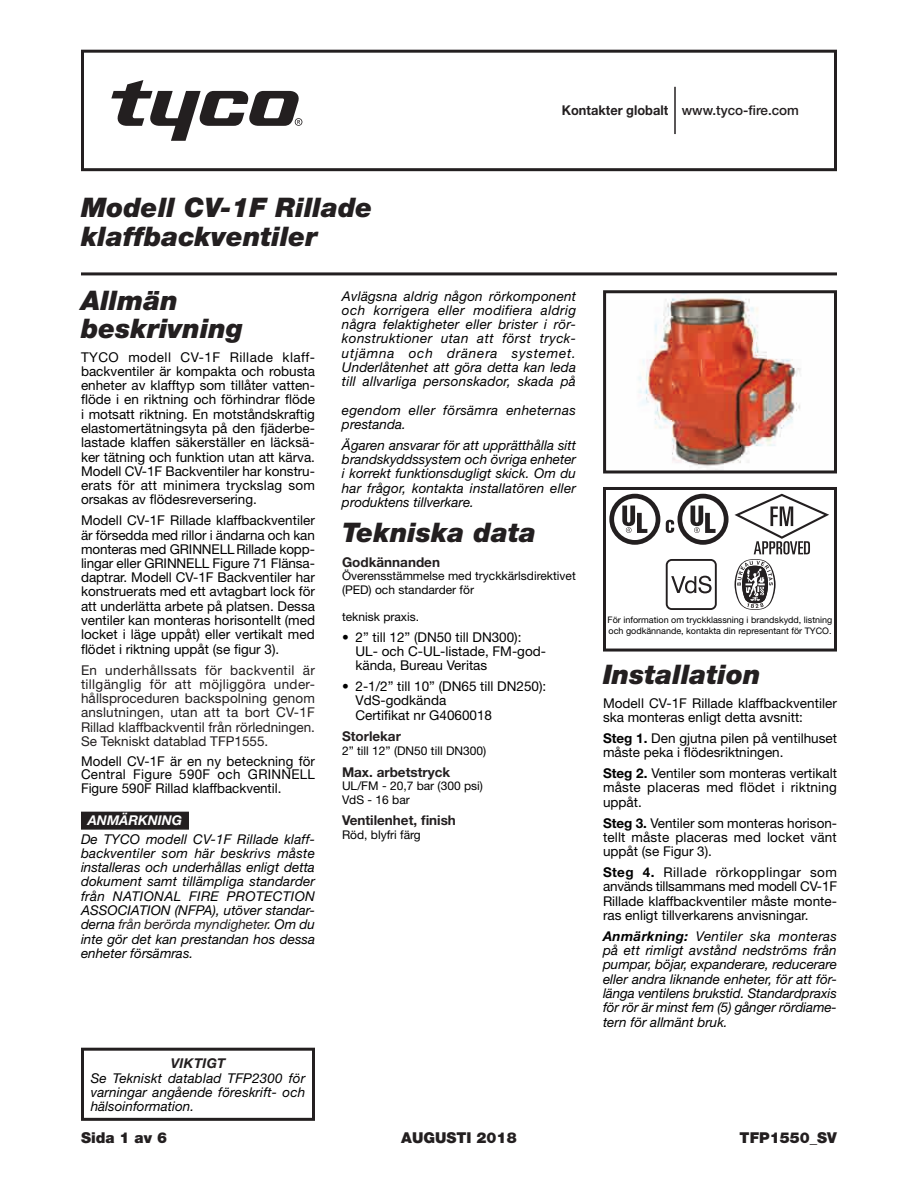
<style>
.page{position:relative;width:918px;height:1188px;background:#fff}
.page>*{position:absolute;margin:0;border:0;box-sizing:border-box;transform-origin:0 0}
.t1{font:italic 900 27px/28.8px "Helvetica Neue LT Std";color:#231f20}
.t2{font:900 15px "Helvetica Neue LT Std";color:#231f20}
.t3{font:13.5px/14.2px "Helvetica Neue";color:#000;text-align:justify}
.t4{font:italic 13.5px/14.2px "Helvetica Neue";letter-spacing:.005em;color:#000;text-align:justify}
.t5{font:13.5px/14.2px "Helvetica Neue";color:#231f20;text-align:justify}
.t6{font:700 13.5px "Helvetica Neue LT Std";color:#231f20}
.t7{font:italic 13.5px/14.2px "Helvetica Neue";letter-spacing:.025em;color:#000}
.t8{font:500 13.5px "Helvetica Neue LT Std";color:#231f20}
.t9{font:italic 700 13.5px "Helvetica Neue LT Std";color:#fff}
.t10{font:italic 700 13.5px "Helvetica Neue";letter-spacing:.02em;color:#231f20}
.t11{font:12px/13.5px "Helvetica Neue";color:#000}
.t12{font:9px/10.5px "Helvetica Neue LT Std";color:#000}
.s1{font-weight:700}
.s2{color:#231f20}
</style>
<div class="page">
<div style="left:81px;top:50px;width:756px;height:121px;border:3px solid #231f20"></div>
<hr style="left:81px;top:272px;width:756px;height:3px;background:#231f20">
<hr style="left:674px;top:87px;width:2px;height:47px;background:#231f20">
<svg style="left:111px;top:80px;width:191px;height:61px"></svg>
<div style="left:81px;top:1048px;width:234px;height:73px;border:3px solid #231f20"></div>
<div style="left:81px;top:812px;width:108px;height:18px;background:#231f20"></div>
<div style="left:603px;top:487px;width:234px;height:165px;border:3px solid #231f20"></div>
<img style="left:638px;top:294px;width:163px;height:174px">
<div style="left:603px;top:290px;width:234px;height:183px;border:3px solid #231f20"></div>
<svg style="left:609px;top:494px;width:51px;height:51px"></svg>
<svg style="left:666px;top:494px;width:63px;height:51px"></svg>
<svg style="left:735px;top:494px;width:94px;height:116px"></svg>
<svg style="left:666px;top:559px;width:51px;height:51px"></svg>
<h1 class="t1" style="left:81px;top:192px;width:293px">Modell CV-1F Rillade klaffbackventiler</h1>
<p class="t8" style="left:562px;top:102px;width:239px"><span class="s1">Kontakter globalt</span> www.tyco-fire.com</p>
<h1 class="t1" style="left:81px;top:285px;width:164px">Allmän beskrivning</h1>
<p class="t3" style="left:81px;top:350px;width:236px">TYCO modell CV-1F Rillade klaff&shy;backventiler är kompakta och robusta enheter av klafftyp som tillåter vatten&shy;flöde i en riktning och förhindrar flöde i motsatt riktning. En motståndskraftig elastomertätningsyta på den fjäderbe&shy;lastade klaffen säkerställer en läcksä&shy;ker tätning och funktion utan att kärva.<br>Modell CV-1F Backventiler har konstru&shy;erats för att minimera tryckslag som orsakas av flödesreversering.</p>
<p class="t3" style="left:81px;top:513px;width:236px">Modell CV-1F Rillade klaffbackventiler är försedda med rillor i ändarna och kan monteras med GRINNELLRillade kopp&shy;lingar eller GRINNELL Figure 71 Flänsa&shy;daptrar. Modell CV-1F Backventiler har konstruerats med ett avtagbart lock för att underlätta arbete på platsen. Dessa ventiler kan monteras horisontellt (med locket i läge uppåt) eller vertikalt med flödet i riktning uppåt (se figur 3).</p>
<p class="t5" style="left:81px;top:663px;width:236px">En underhållssats för backventil är tillgänglig för att möjliggöra under&shy;hållsproceduren backspolning genom anslutningen, utan att ta bort CV-1F Rillad klaffbackventil från rörledningen.<br>Se Tekniskt datablad TFP1555.</p>
<p class="t3" style="left:81px;top:754px;width:236px;line-height:13.5px">Modell CV-1F är en ny beteckning för Central Figure 590F och GRINNELL Figure 590F Rillad klaffbackventil.</p>
<p class="t9" style="left:88px;top:812px;width:96px">ANMÄRKNING</p>
<p class="t4" style="left:81px;top:832px;width:236px">De TYCO modell CV-1F Rillade klaff&shy;backventiler som här beskrivs måste installeras och underhållas enligt detta dokument samt tillämpliga standarder från NATIONAL FIRE PROTECTION ASSOCIATION (NFPA), utöver standar&shy;derna <span class="s2">från berörda myndigheter</span>. Om du inte gör det kan prestandan hos dessa enheter försämras.</p>
<p class="t10" style="left:171px;top:1055px;width:56px">VIKTIGT</p>
<p class="t4" style="left:91px;top:1071px;width:216px">Se Tekniskt datablad TFP2300 för varningar angående föreskrift- och hälsoinformation.</p>
<p class="t4" style="left:342px;top:289px;width:236px">Avlägsna aldrig någon rörkomponent och korrigera eller modifiera aldrig några felaktigheter eller brister i rör&shy;konstruktioner utan att först tryck&shy;utjämna och dränera systemet.<br>Underlåtenhet att göra detta kan leda till allvarliga personskador, skada på</p>
<p class="t7" style="left:342px;top:403px;width:235px">egendom eller försämra enheternas prestanda.</p>
<p class="t4" style="left:342px;top:438px;width:236px">Ägaren ansvarar för att upprätthålla sitt brandskyddssystem och övriga enheter i korrekt funktionsdugligt skick. Om du har frågor, kontakta installatören eller produktens tillverkare.</p>
<h1 class="t1" style="left:342px;top:518px;width:196px">Tekniska data</h1>
<p class="t6" style="left:342px;top:553px;width:100px">Godkännanden</p>
<p class="t11" style="left:342px;top:569px;width:235px">Överensstämmelse med tryckkärlsdirektivet (PED) och standarder för</p>
<p class="t11" style="left:342px;top:609px;width:79px">teknisk praxis.</p>
<p class="t3" style="left:356px;top:630px;width:192px;text-align:left;text-indent:-14px">• 2” till 12” (DN50 till DN300):<br>UL- och C-UL-listade, FM-god&shy;kända, Bureau Veritas</p>
<p class="t3" style="left:356px;top:679px;width:192px;text-align:left;text-indent:-14px">• 2-1/2” till 10” (DN65 till DN250):<br>VdS-godkända<br>Certifikat nr G4060018</p>
<p class="t6" style="left:342px;top:728px;width:60px">Storlekar</p>
<p class="t11" style="left:342px;top:744px;width:146px">2” till 12” (DN50 till DN300)</p>
<p class="t6" style="left:342px;top:763px;width:110px">Max. arbetstryck</p>
<p class="t11" style="left:342px;top:779px;width:142px">UL/FM - 20,7 bar (300 psi)<br>VdS - 16 bar</p>
<p class="t6" style="left:342px;top:812px;width:115px">Ventilenhet, finish</p>
<p class="t11" style="left:342px;top:828px;width:80px">Röd, blyfri färg</p>
<p class="t12" style="left:608px;top:615px;width:226px">För information om tryckklassning i brandskydd, listning och godkännande, kontakta din representant för TYCO.</p>
<h1 class="t1" style="left:603px;top:660px;width:159px">Installation</h1>
<p class="t3" style="left:603px;top:696px;width:236px">Modell CV-1F Rillade klaffbackventiler ska monteras enligt detta avsnitt:</p>
<p class="t3" style="left:603px;top:731px;width:235px"><span class="s1">Steg 1.</span> Den gjutna pilen på ventilhuset måste peka i flödesriktningen.</p>
<p class="t3" style="left:603px;top:766px;width:236px"><span class="s1">Steg 2.</span> Ventiler som monteras vertikalt måste placeras med flödet i riktning uppåt.</p>
<p class="t3" style="left:603px;top:816px;width:236px"><span class="s1">Steg 3.</span> Ventiler som monteras horison&shy;tellt måste placeras med locket vänt uppåt (se Figur 3).</p>
<p class="t3" style="left:603px;top:865px;width:236px"><span class="s1">Steg 4.</span> Rillade rörkopplingar som används tillsammans med modell CV-1F Rillade klaffbackventiler måste monte&shy;ras enligt tillverkarens anvisningar.</p>
<p class="t4" style="left:603px;top:929px;width:236px"><span class="s1">Anmärkning:</span> Ventiler ska monteras på ett rimligt avstånd nedströms från pumpar, böjar, expanderare, reducerare eller andra liknande enheter, för att för&shy;länga ventilens brukstid. Standardpraxis för rör är minst fem (5) gånger rördiame&shy;tern för allmänt bruk.</p>
<p class="t2" style="left:81px;top:1128px;width:88px">Sida 1 av 6</p>
<p class="t2" style="left:401px;top:1128px;width:117px">AUGUSTI 2018</p>
<p class="t2" style="left:740px;top:1128px;width:99px">TFP1550_SV</p>
</div>
